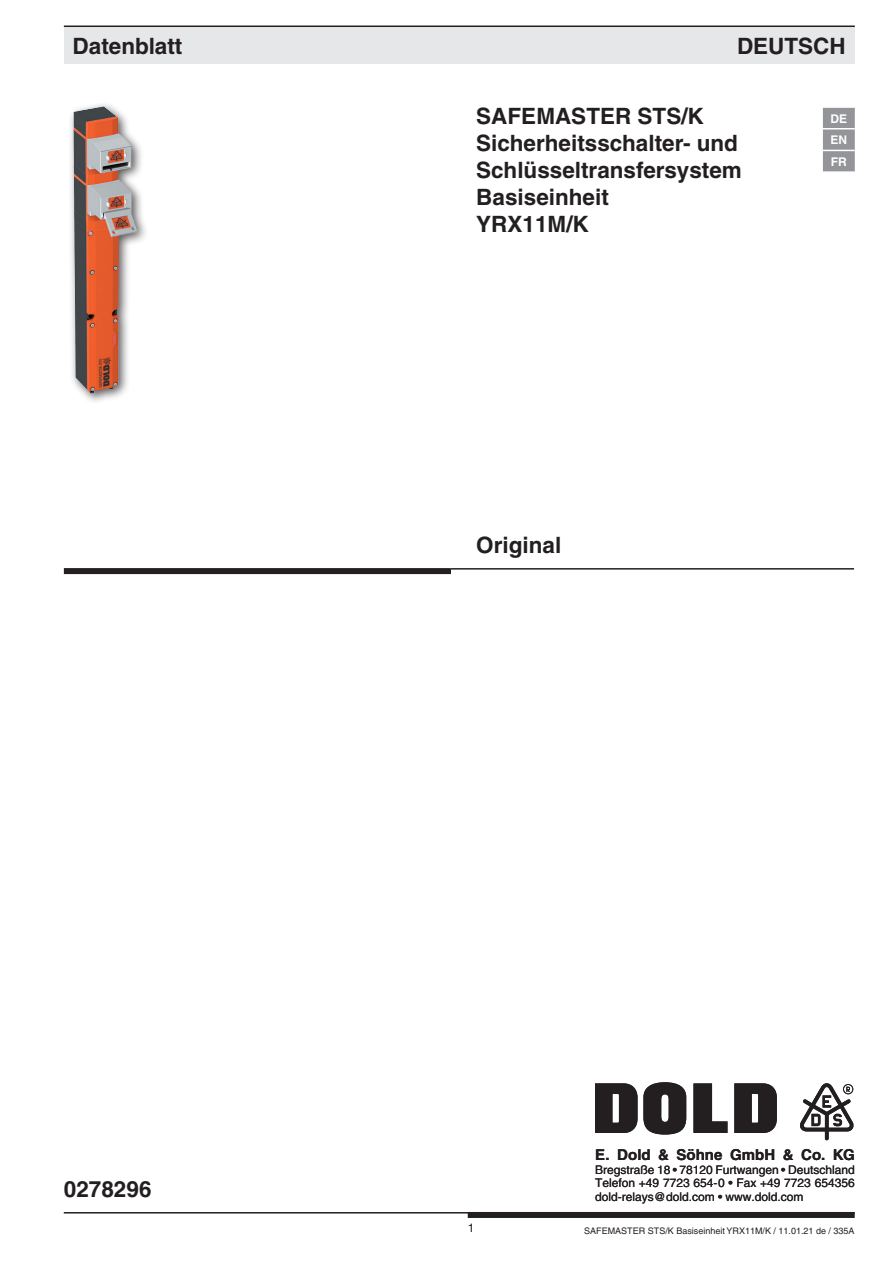
<style>
.page{position:relative;width:893px;height:1263px;background:#fff}
.page>*{position:absolute;margin:0;border:0;box-sizing:border-box;transform-origin:0 0}
.t1{font:700 22.5px/27.2px "Helvetica";color:#231f20}
.t2{font:700 15px "Helvetica";letter-spacing:.01em;color:#231f20}
.t3{font:12px/13.5px "Helvetica";color:#231f20;text-align:justify}
.t4{font:700 12px/21.8px "Helvetica";color:#fff;text-align:justify}
.t5{font:9px "Helvetica";color:#231f20}
</style>
<div class="page">
<hr style="left:64px;top:1212px;width:791px;height:1px;background:#231f20">
<div style="left:468px;top:1212px;width:387px;height:6px;background:#231f20"></div>
<div style="left:64px;top:26px;width:791px;height:38px;background:#e6e7e9"></div>
<hr style="left:64px;top:26px;width:791px;height:1px;background:#231f20">
<hr style="left:65px;top:569px;width:386px;height:4px;background:#231f20">
<hr style="left:64px;top:573px;width:387px;height:1px;background:#231f20">
<hr style="left:64px;top:568px;width:387px;height:2px;background:#231f20">
<hr style="left:451px;top:568px;width:403px;height:2px;background:#231f20">
<svg style="left:823px;top:108px;width:32px;height:63px;background:#95979a"></svg>
<hr style="left:823px;top:128px;width:32px;height:1px;background:#fff">
<hr style="left:823px;top:150px;width:32px;height:1px;background:#fff">
<div style="left:68px;top:101px;width:81px;height:304px;background:#231f20;opacity:.75"></div>
<img style="left:74px;top:107px;width:60px;height:287px">
<svg style="left:693px;top:1083px;width:34px;height:50px"></svg>
<svg style="left:643px;top:1082px;width:43px;height:52px;background:#494646"></svg>
<svg style="left:734px;top:1083px;width:43px;height:50px;background:#3d3a3b"></svg>
<svg style="left:595px;top:1083px;width:42px;height:50px;background:#3c3839"></svg>
<svg style="left:800px;top:1083px;width:53px;height:57px"></svg>
<p class="t1" style="left:73px;top:32px;width:111px">Datenblatt</p>
<p class="t1" style="left:737px;top:32px;width:110px">DEUTSCH</p>
<p class="t1" style="left:64px;top:1175px;width:89px">0278296</p>
<p class="t1" style="left:476px;top:102px;width:267px">SAFEMASTER STS/K<br>Sicherheitsschalter- und<br>Schlüsseltransfersystem<br>Basiseinheit<br>YRX11M/K</p>
<p class="t4" style="left:830px;top:107px;width:18px">DE EN FR</p>
<p class="t1" style="left:476px;top:531px;width:87px">Original</p>
<p class="t2" style="left:595px;top:1146px;width:261px">E. Dold &amp; Söhne GmbH &amp; Co. KG</p>
<p class="t3" style="left:595px;top:1163px;width:261px">Bregstraße 18 • 78120 Furtwangen • Deutschland Telefon +49 7723 654-0 • Fax +49 7723 654356 dold-relays@dold.com • www.dold.com</p>
<p class="t3" style="left:468px;top:1221px;width:8px">1</p>
<p class="t5" style="left:584px;top:1225px;width:272px">SAFEMASTER STS/K Basiseinheit YRX11M/K / 11.01.21 de / 335A</p>
</div>
